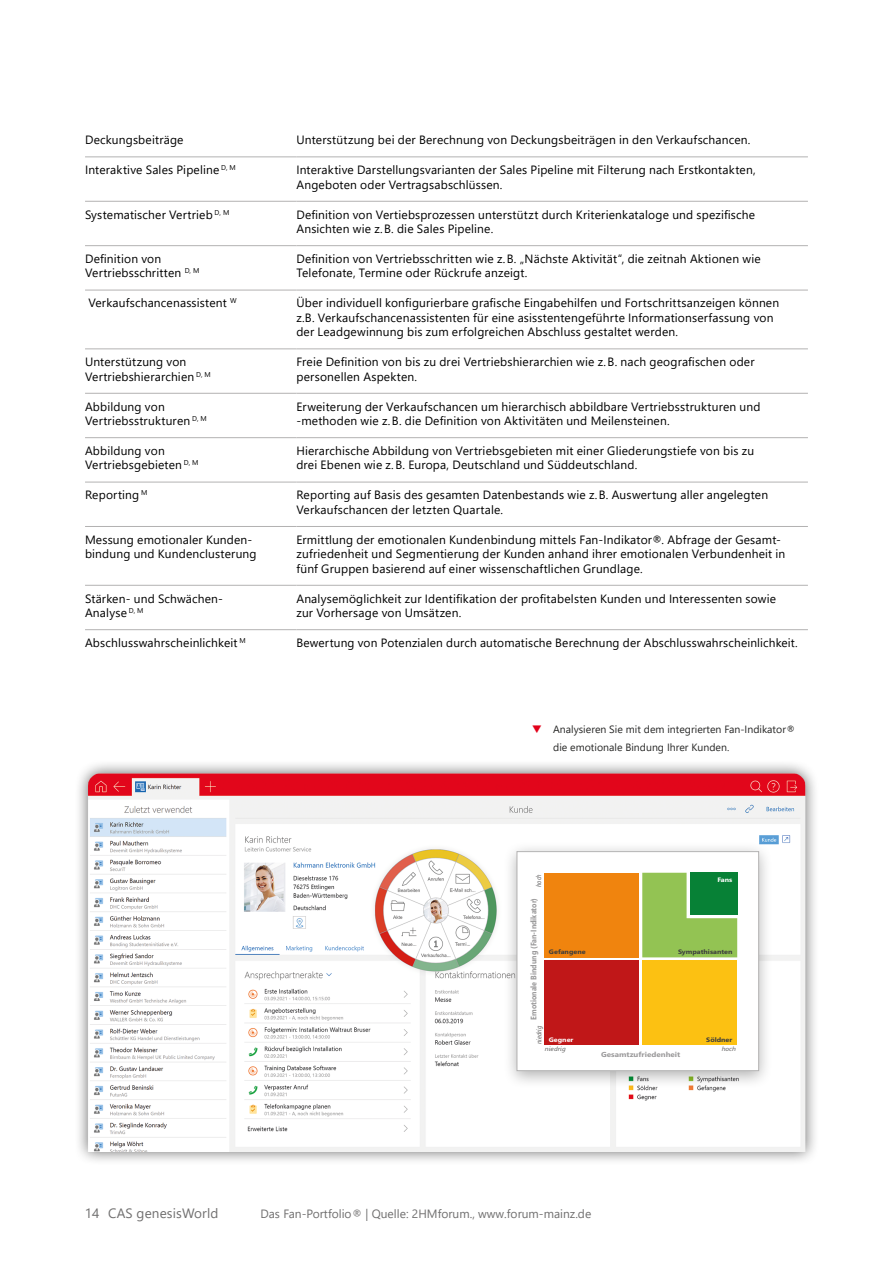
<style>
.page{position:relative;width:893px;height:1263px;background:#fff}
.page>*{position:absolute;margin:0;border:0;box-sizing:border-box;transform-origin:0 0}
.t1{font:13.5px "Segoe UI";letter-spacing:.01em;color:#706f6f}
.Fließ_Tabelle{font:12px/14.4px "Segoe UI";letter-spacing:.015em;color:#000}
.Fußnote{font:12px "Segoe UI";color:#706f6f}
.t2{font:10.5px/18px "Segoe UI";color:#282827}
.t3{font:700 8.1px "Segoe UI";color:#9a999a;scale:.89 1}
.t4{font:700 7.2px "Segoe UI";color:#9a999a;scale:1.12 1}
.t5{font:italic 6.9px "Segoe UI";color:#616060;scale:.89 1}
.t6{font:700 6.45px "Segoe UI";color:#3c3d3d;scale:1.12 1}
.t7{font:700 6.45px "Segoe UI";color:#fff;scale:1.12 1}
.t8{font:italic 6.15px "Segoe UI";color:#616060;scale:1.12 1}
</style>
<div class="page">
<hr style="left:85px;top:156px;width:211px;height:1px;background:#b3b2b2">
<hr style="left:85px;top:201px;width:211px;height:1px;background:#b3b2b2">
<hr style="left:85px;top:245px;width:211px;height:1px;background:#b3b2b2">
<hr style="left:85px;top:290px;width:211px;height:1px;background:#b3b2b2">
<hr style="left:85px;top:348px;width:211px;height:1px;background:#b3b2b2">
<hr style="left:85px;top:393px;width:211px;height:1px;background:#b3b2b2">
<hr style="left:85px;top:437px;width:211px;height:1px;background:#b3b2b2">
<hr style="left:85px;top:482px;width:211px;height:1px;background:#b3b2b2">
<hr style="left:296px;top:156px;width:512px;height:1px;background:#b3b2b2">
<hr style="left:296px;top:201px;width:512px;height:1px;background:#b3b2b2">
<hr style="left:296px;top:245px;width:512px;height:1px;background:#b3b2b2">
<hr style="left:296px;top:290px;width:512px;height:1px;background:#b3b2b2">
<hr style="left:296px;top:348px;width:512px;height:1px;background:#b3b2b2">
<hr style="left:296px;top:393px;width:512px;height:1px;background:#b3b2b2">
<hr style="left:296px;top:437px;width:512px;height:1px;background:#b3b2b2">
<hr style="left:296px;top:482px;width:512px;height:1px;background:#b3b2b2">
<hr style="left:85px;top:526px;width:211px;height:1px;background:#b3b2b2">
<hr style="left:296px;top:526px;width:512px;height:1px;background:#b3b2b2">
<hr style="left:85px;top:585px;width:211px;height:1px;background:#b3b2b2">
<hr style="left:296px;top:585px;width:512px;height:1px;background:#b3b2b2">
<hr style="left:85px;top:629px;width:211px;height:1px;background:#b3b2b2">
<hr style="left:296px;top:629px;width:512px;height:1px;background:#b3b2b2">
<div style="left:74px;top:759px;width:745px;height:407px;background:#000;opacity:.6"></div>
<img style="left:74px;top:759px;width:745px;height:392px">
<div style="left:502px;top:841px;width:271px;height:248px;background:#000;opacity:.3"></div>
<svg style="left:516px;top:851px;width:243px;height:220px"></svg>
<p class="Fließ_Tabelle" style="left:85px;top:132px;width:100px">Deckungsbeiträge</p>
<p class="Fließ_Tabelle" style="left:296px;top:132px;width:456px">Unterstützung bei der Berechnung von Deckungsbeiträgen in den Verkaufschancen.</p>
<p class="Fließ_Tabelle" style="left:85px;top:162px;width:152px">Interaktive Sales Pipeline <sup>D,</sup> <sup>M</sup></p>
<p class="Fließ_Tabelle" style="left:296px;top:162px;width:461px">Interaktive Darstellungsvarianten der Sales Pipeline mit Filterung nach Erstkontakten,<br>Angeboten oder Vertragsabschlüssen.</p>
<p class="Fließ_Tabelle" style="left:85px;top:206px;width:146px">Systematischer Vertrieb <sup>D,</sup> <sup>M</sup></p>
<p class="Fließ_Tabelle" style="left:296px;top:206px;width:460px">Definition von Vertiebsprozessen unterstützt durch Kriterienkataloge und spezifische<br>Ansichten wie z.B. die Sales Pipeline.</p>
<p class="Fließ_Tabelle" style="left:85px;top:250px;width:116px">Definition von<br>Vertriebsschritten <sup>D,</sup> <sup>M</sup></p>
<p class="Fließ_Tabelle" style="left:296px;top:250px;width:466px">Definition von Vertriebsschritten wie z.B. „Nächste Aktivität“, die zeitnah Aktionen wie<br>Telefonate, Termine oder Rückrufe anzeigt.</p>
<p class="Fließ_Tabelle" style="left:88px;top:295px;width:150px">Verkaufschancenassistent <sup>W</sup></p>
<p class="Fließ_Tabelle" style="left:296px;top:295px;width:484px">Über individuell konfigurierbare grafische Eingabehilfen und Fortschrittsanzeigen können z.B. Verkaufschancenassistenten für eine asisstentengeführte Informationserfassung von der Leadgewinnung bis zum erfolgreichen Abschluss gestaltet werden.</p>
<p class="Fließ_Tabelle" style="left:85px;top:354px;width:127px">Unterstützung von<br>Vertriebshierarchien <sup>D,</sup> <sup>M</sup></p>
<p class="Fließ_Tabelle" style="left:296px;top:354px;width:460px">Freie Definition von bis zu drei Vertriebshierarchien wie z.B. nach geografischen oder personellen Aspekten.</p>
<p class="Fließ_Tabelle" style="left:85px;top:398px;width:123px">Abbildung von<br>Vertriebsstrukturen <sup>D,</sup> <sup>M</sup></p>
<p class="Fließ_Tabelle" style="left:296px;top:398px;width:466px">Erweiterung der Verkaufschancen um hierarchisch abbildbare Vertriebsstrukturen und -methoden wie z.B. die Definition von Aktivitäten und Meilensteinen.</p>
<p class="Fließ_Tabelle" style="left:85px;top:442px;width:115px">Abbildung von<br>Vertriebsgebieten <sup>D,</sup> <sup>M</sup></p>
<p class="Fließ_Tabelle" style="left:296px;top:442px;width:459px">Hierarchische Abbildung von Vertriebsgebieten mit einer Gliederungstiefe von bis zu drei Ebenen wie z.B. Europa, Deutschland und Süddeutschland.</p>
<p class="Fließ_Tabelle" style="left:85px;top:487px;width:64px">Reporting <sup>M</sup></p>
<p class="Fließ_Tabelle" style="left:296px;top:487px;width:473px">Reporting auf Basis des gesamten Datenbestands wie z.B. Auswertung aller angelegten<br>Verkaufschancen der letzten Quartale.</p>
<p class="Fließ_Tabelle" style="left:85px;top:531px;width:173px">Messung emotionaler Kunden&shy;bindung und Kundenclusterung</p>
<p class="Fließ_Tabelle" style="left:296px;top:531px;width:490px">Ermittlung der emotionalen Kundenbindung mittels Fan-Indikator®. Abfrage der Gesamt&shy;zufriedenheit und Segmentierung der Kunden anhand ihrer emotionalen Verbundenheit in fünf Gruppen basierend auf einer wissenschaftlichen Grundlage.</p>
<p class="Fließ_Tabelle" style="left:85px;top:590px;width:140px">Stärken- und Schwächen-<br>Analyse <sup>D,</sup> <sup>M</sup></p>
<p class="Fließ_Tabelle" style="left:296px;top:590px;width:481px">Analysemöglichkeit zur Identifikation der profitabelsten Kunden und Interessenten sowie zur Vorhersage von Umsätzen.</p>
<p class="Fließ_Tabelle" style="left:85px;top:634px;width:162px">Abschlusswahrscheinlichkeit <sup>M</sup></p>
<p class="Fließ_Tabelle" style="left:296px;top:634px;width:503px">Bewertung von Potenzialen durch automatische Berechnung der Abschlusswahrscheinlichkeit.</p>
<p class="t2" style="left:553px;top:719px;width:244px">Analysieren Sie mit dem integrierten Fan-Indikator® die emotionale Bindung Ihrer Kunden.</p>
<p class="t5" style="left:532px;top:887px;width:16px;rotate:-90deg">hoch</p>
<p class="t3" style="left:530px;top:1020px;width:139px;rotate:-90deg">Emotionale Bindung (Fan-Indikator)</p>
<p class="t6" style="left:549px;top:949px;width:34px">Gefangene</p>
<p class="t7" style="left:717px;top:877px;width:15px">Fans</p>
<p class="t6" style="left:678px;top:949px;width:50px">Sympathisanten</p>
<p class="t5" style="left:532px;top:1044px;width:22px;rotate:-90deg">niedrig</p>
<p class="t7" style="left:549px;top:1037px;width:23px">Gegner</p>
<p class="t6" style="left:706px;top:1037px;width:25px">Söldner</p>
<p class="t8" style="left:545px;top:1043px;width:20px">niedrig</p>
<p class="t8" style="left:722px;top:1043px;width:14px">hoch</p>
<p class="t4" style="left:601px;top:1051px;width:72px">Gesamtzufriedenheit</p>
<p class="t1" style="left:85px;top:1200px;width:135px">14 CAS genesisWorld</p>
<p class="Fußnote" style="left:260px;top:1202px;width:332px">Das Fan-Portfolio® | Quelle: 2HMforum., www.forum-mainz.de</p>
</div>
